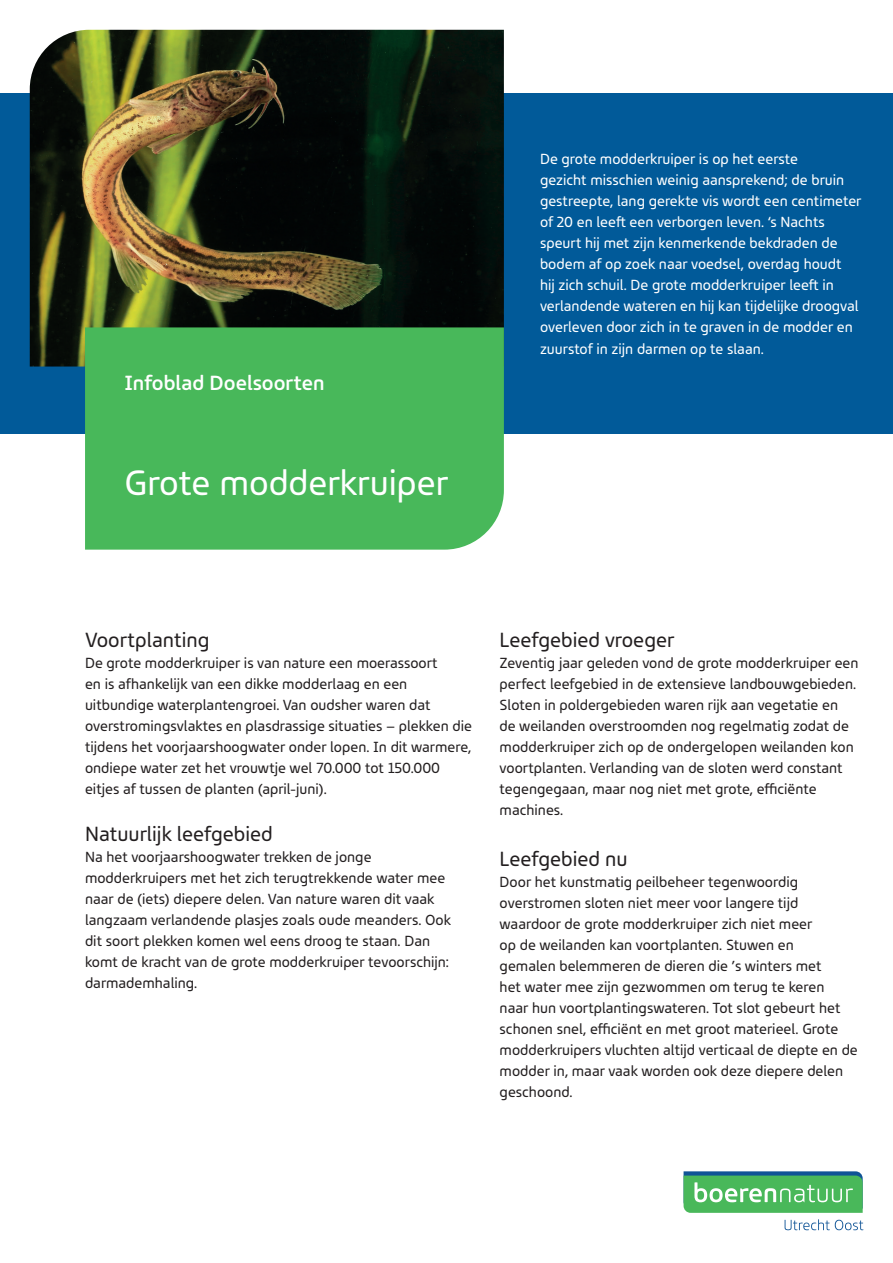
<style>
.page{position:relative;width:893px;height:1263px;background:#fff}
.page>*{position:absolute;margin:0;border:0;box-sizing:border-box;transform-origin:0 0}
.t1{font:36px "Bjorn";color:#fff}
.Tussenkop_groot{font:21px "Bjorn";color:#231f20}
.Weetje_inhoud{font:500 21px "Bjorn";color:#fff}
.Standaard_tekst{font:15px/21px "Bjorn";color:#231f20}
.t2{font:15px/21px "Bjorn";color:#fff}
.Tussenkop_groot-2{font:15px/21px "Bjorn";color:#231f20}
</style>
<div class="page">
<div style="left:0;top:94px;width:893px;height:340px;background:#015a99"></div>
<img style="left:30px;top:30px;width:474px;height:336px">
<div style="left:85px;top:327px;width:419px;height:223px;background:#48b85a"></div>
<svg style="left:785px;top:1219px;width:78px;height:11px"></svg>
<svg style="left:684px;top:1171px;width:179px;height:42px;background:#5ab775"></svg>
<p class="Weetje_inhoud" style="left:124px;top:365px;width:202px">Infoblad Doelsoorten</p>
<p class="t1" style="left:124px;top:454px;width:325px">Grote modderkruiper</p>
<p class="t2" style="left:540px;top:147px;width:323px">De grote modderkruiper is op het eerste<br>gezicht misschien weinig aansprekend; de bruin gestreepte, lang gerekte vis wordt een centimeter of 20 en leeft een verborgen leven. ‘s Nachts speurt hij met zijn kenmerkende bekdraden de bodem af op zoek naar voedsel, overdag houdt<br>hij zich schuil. De grote modderkruiper leeft in verlandende wateren en hij kan tijdelijke droogval overleven door zich in te graven in de modder en zuurstof in zijn darmen op te slaan.</p>
<p class="Tussenkop_groot" style="left:85px;top:623px;width:126px">Voortplanting</p>
<p class="Standaard_tekst" style="left:85px;top:651px;width:388px">De grote modderkruiper is van nature een moerassoort<br>en is afhankelijk van een dikke modderlaag en een uitbundige waterplantengroei. Van oudsher waren dat overstromingsvlaktes en plasdrassige situaties – plekken die tijdens het voorjaarshoogwater onder lopen. In dit warmere, ondiepe water zet het vrouwtje wel 70.000 tot 150.000 eitjes af tussen de planten (april-juni).</p>
<p class="Tussenkop_groot" style="left:85px;top:817px;width:189px">Natuurlijk leefgebied</p>
<p class="Standaard_tekst" style="left:85px;top:845px;width:367px">Na het voorjaarshoogwater trekken de jonge modderkruipers met het zich terugtrekkende water mee naar de (iets) diepere delen. Van nature waren dit vaak langzaam verlandende plasjes zoals oude meanders. Ook dit soort plekken komen wel eens droog te staan. Dan komt de kracht van de grote modderkruiper tevoorschijn: darmademhaling.</p>
<p class="Tussenkop_groot" style="left:500px;top:623px;width:176px">Leefgebied vroeger</p>
<p class="Tussenkop_groot-2" style="left:500px;top:651px;width:360px">Zeventig jaar geleden vond de grote modderkruiper een perfect leefgebied in de extensieve landbouwgebieden.<br>Sloten in poldergebieden waren rijk aan vegetatie en<br>de weilanden overstroomden nog regelmatig zodat de modderkruiper zich op de ondergelopen weilanden kon voortplanten. Verlanding van de sloten werd constant tegengegaan, maar nog niet met grote, efficiënte</p>
<p class="Standaard_tekst" style="left:500px;top:798px;width:65px">machines.</p>
<p class="Tussenkop_groot" style="left:500px;top:842px;width:130px">Leefgebied nu</p>
<p class="Standaard_tekst" style="left:500px;top:870px;width:360px">Door het kunstmatig peilbeheer tegenwoordig overstromen sloten niet meer voor langere tijd waardoor de grote modderkruiper zich niet meer<br>op de weilanden kan voortplanten. Stuwen en<br>gemalen belemmeren de dieren die ’s winters met<br>het water mee zijn gezwommen om terug te keren<br>naar hun voortplantingswateren. Tot slot gebeurt het schonen snel, efficiënt en met groot materieel. Grote modderkruipers vluchten altijd verticaal de diepte en de modder in, maar vaak worden ook deze diepere delen geschoond.</p>
</div>
